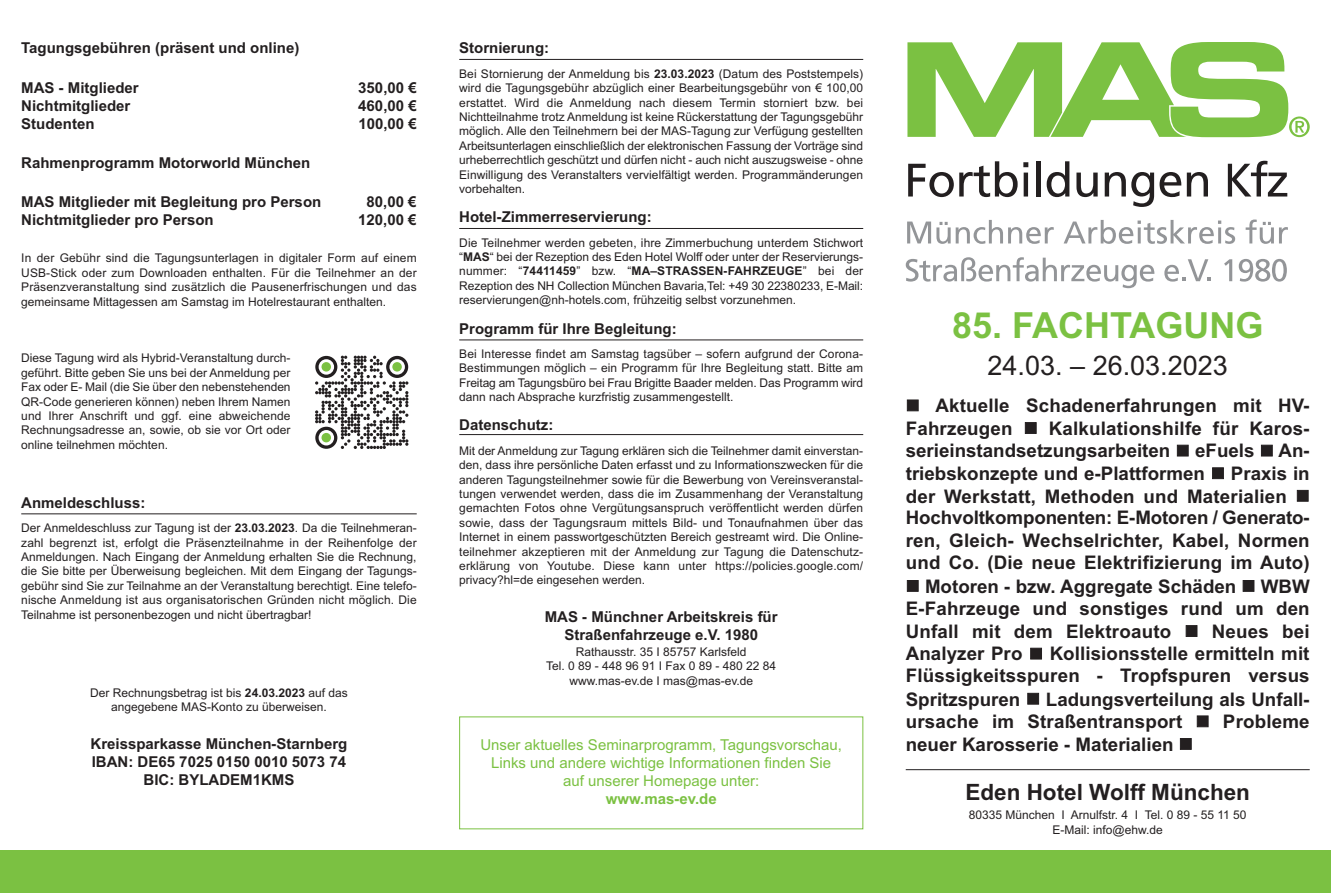
<style>
.page{position:relative;width:1331px;height:893px;background:#fff}
.page>*{position:absolute;margin:0;border:0;box-sizing:border-box;transform-origin:0 0}
.t1{font:700 36px "Arial";color:#7bc142}
.t2{font:27px "Arial";color:#231f20}
.t3{font:700 22.5px "Arial";color:#231f20}
.t4{font:700 18.75px/22.5px "Arial";letter-spacing:.01em;color:#231f20;text-align:justify}
.t5{font:700 15px/18px "Arial";color:#231f20;text-align:center}
.t6{font:15px/18px "Arial";color:#7bc142;text-align:center}
.t7{font:700 15px "Arial";color:#7bc142}
.t8{font:12px/14.4px "Arial";color:#231f20;text-align:justify}
.s1{font-weight:700}
</style>
<div class="page">
<div style="left:0;top:850px;width:1331px;height:43px;background:#7bc142"></div>
<svg style="left:908px;top:161px;width:120px;height:36px"></svg>
<div style="left:1036px;top:161px;width:5px;height:36px;background:#231f20"></div>
<svg style="left:1047px;top:161px;width:22px;height:36px"></svg>
<svg style="left:1076px;top:173px;width:22px;height:24px"></svg>
<svg style="left:1105px;top:172px;width:76px;height:35px"></svg>
<svg style="left:1187px;top:172px;width:21px;height:25px"></svg>
<svg style="left:1228px;top:161px;width:59px;height:36px"></svg>
<svg style="left:907px;top:220px;width:147px;height:24px"></svg>
<svg style="left:1064px;top:220px;width:171px;height:24px"></svg>
<svg style="left:1246px;top:220px;width:42px;height:24px"></svg>
<svg style="left:906px;top:257px;width:248px;height:31px"></svg>
<svg style="left:1164px;top:259px;width:47px;height:23px"></svg>
<svg style="left:1224px;top:259px;width:8px;height:22px"></svg>
<svg style="left:1239px;top:259px;width:48px;height:23px"></svg>
<svg style="left:907px;top:42px;width:403px;height:95px"></svg>
<hr style="left:906px;top:769px;width:404px;height:1px;background:#231f20">
<svg style="left:315px;top:356px;width:93px;height:93px"></svg>
<div style="left:321px;top:362px;width:10px;height:10px;background:#7bc142;border-radius:50%"></div>
<div style="left:392px;top:362px;width:10px;height:10px;background:#7bc142;border-radius:50%"></div>
<div style="left:321px;top:433px;width:10px;height:9px;background:#7bc142;border-radius:50%"></div>
<hr style="left:21px;top:514px;width:396px;height:1px;background:#231f20">
<hr style="left:459px;top:59px;width:404px;height:1px;background:#231f20">
<hr style="left:459px;top:228px;width:404px;height:1px;background:#231f20">
<hr style="left:459px;top:340px;width:404px;height:1px;background:#231f20">
<hr style="left:459px;top:434px;width:404px;height:1px;background:#231f20">
<p class="t5" style="left:21px;top:41px;width:280px">Tagungsgebühren (präsent und online)</p>
<p class="t5" style="left:21px;top:80px;width:119px">MAS - Mitglieder</p>
<p class="t5" style="left:358px;top:80px;width:60px">350,00 €</p>
<p class="t5" style="left:21px;top:98px;width:111px">Nichtmitglieder</p>
<p class="t5" style="left:358px;top:98px;width:60px">460,00 €</p>
<p class="t5" style="left:21px;top:116px;width:75px">Studenten</p>
<p class="t5" style="left:358px;top:116px;width:60px">100,00 €</p>
<p class="t5" style="left:21px;top:155px;width:291px">Rahmenprogramm Motorworld München</p>
<p class="t5" style="left:21px;top:194px;width:302px">MAS Mitglieder mit Begleitung pro Person</p>
<p class="t5" style="left:367px;top:194px;width:52px">80,00 €</p>
<p class="t5" style="left:21px;top:212px;width:194px">Nichtmitglieder pro Person</p>
<p class="t5" style="left:358px;top:212px;width:60px">120,00 €</p>
<p class="t8" style="left:21px;top:252px;width:397px">In der Gebühr sind die Tagungsunterlagen in digitaler Form auf einem USB-Stick oder zum Downloaden enthalten. Für die Teilnehmer an der Präsenzveranstaltung sind zusätzlich die Pausenerfrischungen und das gemeinsame Mittagessen am Samstag im Hotelrestaurant enthalten.</p>
<p class="t8" style="left:21px;top:352px;width:271px">Diese Tagung wird als Hybrid-Veranstaltung durch&shy;geführt. Bitte geben Sie uns bei der Anmeldung per Fax oder E- Mail (die Sie über den nebenstehenden QR-Code generieren können) neben Ihrem Namen und Ihrer Anschrift und ggf. eine abweichende Rechnungsadresse an, sowie, ob sie vor Ort oder online teilnehmen möchten.</p>
<p class="t5" style="left:21px;top:495px;width:126px">Anmeldeschluss:</p>
<p class="t8" style="left:21px;top:522px;width:397px">Der Anmeldeschluss zur Tagung ist der <span class="s1">23.03.2023</span>. Da die Teilnehmeran&shy;zahl begrenzt ist, erfolgt die Präsenzteilnahme in der Reihenfolge der Anmeldungen. Nach Eingang der Anmeldung erhalten Sie die Rechnung, die Sie bitte per Überweisung begleichen. Mit dem Eingang der Tagungs&shy;gebühr sind Sie zur Teilnahme an der Veranstaltung berechtigt. Eine telefo&shy;nische Anmeldung ist aus organisatorischen Gründen nicht möglich. Die Teilnahme ist personenbezogen und nicht übertragbar!</p>
<p class="t8" style="left:90px;top:687px;width:259px;text-align:center">Der Rechnungsbetrag ist bis <span class="s1">24.03.2023</span> auf das angegebene MAS-Konto zu überweisen.</p>
<p class="t5" style="left:91px;top:736px;width:258px">Kreissparkasse München-Starnberg<br>IBAN: DE65 7025 0150 0010 5073 74<br>BIC: BYLADEM1KMS</p>
<p class="t5" style="left:459px;top:41px;width:92px">Stornierung:</p>
<p class="t8" style="left:459px;top:68px;width:405px">Bei Stornierung der Anmeldung bis <span class="s1">23.03.2023</span> (Datum des Poststempels) wird die Tagungsgebühr abzüglich einer Bearbeitungsgebühr von € 100,00 erstattet. Wird die Anmeldung nach diesem Termin storniert bzw. bei Nichtteilnahme trotz Anmeldung ist keine Rückerstattung der Tagungsgebühr möglich. Alle den Teilnehmern bei der MAS-Tagung zur Verfügung gestellten Arbeitsunterlagen einschließlich der elektronischen Fassung der Vorträge sind urheberrechtlich geschützt und dürfen nicht - auch nicht auszugsweise - ohne Einwilligung des Veranstalters vervielfältigt werden. Programmänderungen vorbehalten.</p>
<p class="t5" style="left:459px;top:210px;width:194px">Hotel-Zimmerreservierung:</p>
<p class="t8" style="left:459px;top:236px;width:405px">Die Teilnehmer werden gebeten, ihre Zimmerbuchung unterdem Stichwort “<span class="s1">MAS</span>“ bei der Rezeption des Eden Hotel Wolff oder unter der Reservierungs&shy;nummer: “<span class="s1">74411459</span>” bzw. “<span class="s1">MA–STRASSEN-FAHRZEUGE</span>” bei der Rezeption des NH Collection München Bavaria,Tel: +49 30 22380233, E-Mail: reservierungen@nh-hotels.com, frühzeitig selbst vorzunehmen.</p>
<p class="t5" style="left:459px;top:321px;width:219px">Programm für Ihre Begleitung:</p>
<p class="t8" style="left:459px;top:348px;width:405px">Bei Interesse findet am Samstag tagsüber ‒ sofern aufgrund der Corona-Bestimmungen möglich ‒ ein Programm für Ihre Begleitung statt. Bitte am Freitag am Tagungsbüro bei Frau Brigitte Baader melden. Das Programm wird dann nach Absprache kurzfristig zusammengestellt.</p>
<p class="t5" style="left:459px;top:418px;width:96px">Datenschutz:</p>
<p class="t8" style="left:459px;top:445px;width:405px">Mit der Anmeldung zur Tagung erklären sich die Teilnehmer damit einverstan&shy;den, dass ihre persönliche Daten erfasst und zu Informationszwecken für die anderen Tagungsteilnehmer sowie für die Bewerbung von Vereinsveranstal&shy;tungen verwendet werden, dass die im Zusammenhang der Veranstaltung gemachten Fotos ohne Vergütungsanspruch veröffentlicht werden dürfen sowie, dass der Tagungsraum mittels Bild- und Tonaufnahmen über das Internet in einem passwortgeschützten Bereich gestreamt wird. Die Online&shy;teilnehmer akzeptieren mit der Anmeldung zur Tagung die Datenschutz&shy;erklärung von Youtube. Diese kann unter https://policies.google.com/ privacy?hl=de eingesehen werden.</p>
<p class="t5" style="left:545px;top:609px;width:234px">MAS - Münchner Arbeitskreis für<br>Straßenfahrzeuge e.V. 1980</p>
<p class="t8" style="left:546px;top:646px;width:232px;text-align:center">Rathausstr. 35 I 85757 Karlsfeld<br>Tel. 0 89 - 448 96 91 I Fax 0 89 - 480 22 84 www.mas-ev.de I mas@mas-ev.de</p>
<p class="t6" style="left:480px;top:737px;width:363px">Unser aktuelles Seminarprogramm, Tagungsvorschau,<br>Links und andere wichtige Informationen finden Sie auf unserer Homepage unter:</p>
<p class="t7" style="left:606px;top:793px;width:112px">www.mas-ev.de</p>
<h1 class="t1" style="left:952px;top:312px;width:313px">85. FACHTAGUNG</h1>
<h2 class="t2" style="left:988px;top:355px;width:242px">24.03. – 26.03.2023</h2>
<p class="t4" style="left:906px;top:396px;width:405px">■ Aktuelle Schadenerfahrungen mit HV-Fahrzeugen ■ Kalkulationshilfe für Karos&shy;serieinstandsetzungsarbeiten ■ eFuels ■ An&shy;triebskonzepte und e-Plattformen ■ Praxis in der Werkstatt, Methoden und Materialien ■ Hochvoltkomponenten: E-Motoren / Generato&shy;ren, Gleich- Wechselrichter, Kabel, Normen und Co. (Die neue Elektrifizierung im Auto)</p>
<p class="t4" style="left:906px;top:577px;width:405px">■ Motoren - bzw. Aggregate Schäden ■ WBW E-Fahrzeuge und sonstiges rund um den Unfall mit dem Elektroauto ■ Neues bei Analyzer Pro ■ Kollisionsstelle ermitteln mit Flüssigkeitsspuren - Tropfspuren versus Spritzspuren ■ Ladungsverteilung als Unfall&shy;ursache im Straßentransport ■ Probleme neuer Karosserie - Materialien ■</p>
<h3 class="t3" style="left:965px;top:784px;width:286px">Eden Hotel Wolff München</h3>
<p class="t8" style="left:969px;top:809px;width:279px;text-align:center">80335 München I Arnulfstr. 4 I Tel. 0 89 - 55 11 50<br>E-Mail: info@ehw.de</p>
</div>
